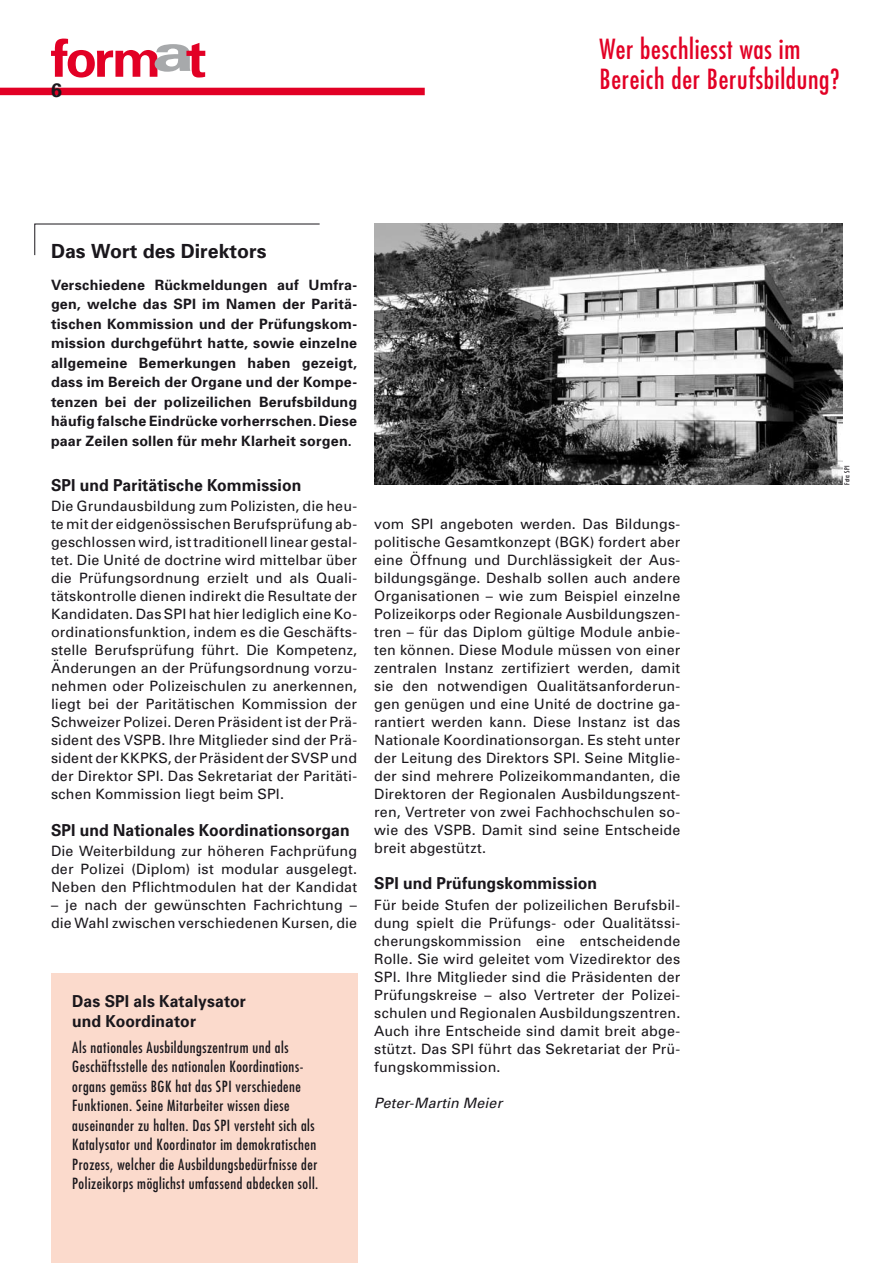
<style>
.page{position:relative;width:893px;height:1263px;background:#fff}
.page>*{position:absolute;margin:0;border:0;box-sizing:border-box;transform-origin:0 0}
.t1{font:condensed 27px/30px "Futura";letter-spacing:.025em;color:#e20025}
.t2{font:700 19.5px "Univers";color:#1a171c}
.t3{font:700 16.5px/19.5px "Univers";letter-spacing:.005em;color:#1a171c;scale:.95 1}
.t4{font:condensed 15px/19.5px "Futura";letter-spacing:.035em;color:#1a171c}
.t5{font:14.25px/18px "Univers";letter-spacing:.01em;color:#1a171c;text-align:justify}
.t6{font:700 14.25px/19.5px "Univers";letter-spacing:.015em;color:#1a171c;text-align:justify}
.t7{font:italic 14.25px "Univers";letter-spacing:.01em;color:#1a171c}
.t8{font:condensed 6.75px "Futura";letter-spacing:.015em;color:#1a171c}
</style>
<div class="page">
<div style="left:0;top:88px;width:425px;height:7px;background:#e20025"></div>
<svg style="left:51px;top:39px;width:154px;height:39px"></svg>
<div style="left:51px;top:974px;width:306px;height:289px;background:#fbdacc"></div>
<svg style="left:34px;top:223px;width:286px;height:33px"></svg>
<img style="left:374px;top:223px;width:468px;height:262px">
<h2 class="t2" style="left:51px;top:77px;width:12px">6</h2>
<h1 class="t1" style="left:600px;top:34px;width:241px">Wer beschliesst was im<br>Bereich der Berufsbildung?</h1>
<h2 class="t2" style="left:51px;top:238px;width:217px">Das Wort des Direktors</h2>
<p class="t6" style="left:51px;top:275px;width:308px">Verschiedene Rückmeldungen auf Umfra&shy;gen, welche das SPI im Namen der Paritä&shy;tischen Kommission und der Prüfungskom&shy;mission durchgeführt hatte, sowie einzelne allgemeine Bemerkungen haben gezeigt, dass im Bereich der Organe und der Kompe&shy;tenzen bei der polizeilichen Berufsbildung häufig falsche Eindrücke vorherrschen. Diese paar Zeilen sollen für mehr Klarheit sorgen.</p>
<p class="t3" style="left:51px;top:475px;width:265px">SPI und Paritätische Kommission</p>
<p class="t5" style="left:51px;top:497px;width:308px">Die Grundausbildung zum Polizisten, die heu&shy;te mit der eidgenössischen Berufsprüfung ab&shy;geschlossen wird, ist traditionell linear gestal&shy;tet. Die Unité de doctrine wird mittelbar über die Prüfungsordnung erzielt und als Quali&shy;tätskontrolle dienen indirekt die Resultate der Kandidaten. Das SPI hat hier lediglich eine Ko&shy;ordinationsfunktion, indem es die Geschäfts&shy;stelle Berufsprüfung führt. Die Kompetenz, Änderungen an der Prüfungsordnung vorzu&shy;nehmen oder Polizeischulen zu anerkennen, liegt bei der Paritätischen Kommission der Schweizer Polizei. Deren Präsident ist der Prä&shy;sident des VSPB. Ihre Mitglieder sind der Prä&shy;sident der KKPKS, der Präsident der SVSP und der Direktor SPI. Das Sekretariat der Paritäti&shy;schen Kommission liegt beim SPI.</p>
<p class="t3" style="left:51px;top:819px;width:316px">SPI und Nationales Koordinationsorgan</p>
<p class="t5" style="left:51px;top:841px;width:308px">Die Weiterbildung zur höheren Fachprüfung der Polizei (Diplom) ist modular ausgelegt.<br>Neben den Pflichtmodulen hat der Kandidat</p>
<p class="t5" style="left:51px;top:895px;width:308px">– je nach der gewünschten Fachrichtung – die Wahl zwischen verschiedenen Kursen, die</p>
<p class="t3" style="left:72px;top:991px;width:184px">Das SPI als Katalysator und Koordinator</p>
<p class="t4" style="left:72px;top:1037px;width:248px">Als nationales Ausbildungszentrum und als Geschäftsstelle des nationalen Koordinations&shy;organs gemäss BGK hat das SPI verschiedene Funktionen. Seine Mitarbeiter wissen diese auseinander zu halten. Das SPI versteht sich als Katalysator und Koordinator im demokratischen Prozess, welcher die Ausbildungsbedürfnisse der Polizeikorps möglichst umfassend abdecken soll.</p>
<p class="t5" style="left:374px;top:514px;width:308px">vom SPI angeboten werden. Das Bildungs&shy;politische Gesamtkonzept (BGK) fordert aber eine Öffnung und Durchlässigkeit der Aus&shy;bildungsgänge. Deshalb sollen auch andere Organisationen – wie zum Beispiel einzelne Polizeikorps oder Regionale Ausbildungszen&shy;tren – für das Diplom gültige Module anbie&shy;ten können. Diese Module müssen von einer zentralen Instanz zertifiziert werden, damit sie den notwendigen Qualitätsanforderun&shy;gen genügen und eine Unité de doctrine ga&shy;rantiert werden kann. Diese Instanz ist das Nationale Koordinationsorgan. Es steht unter der Leitung des Direktors SPI. Seine Mitglie&shy;der sind mehrere Polizeikommandanten, die Direktoren der Regionalen Ausbildungszent&shy;ren, Vertreter von zwei Fachhochschulen so&shy;wie des VSPB. Damit sind seine Entscheide breit abgestützt.</p>
<p class="t3" style="left:374px;top:873px;width:236px">SPI und Prüfungskommission</p>
<p class="t5" style="left:374px;top:895px;width:308px">Für beide Stufen der polizeilichen Berufsbil&shy;dung spielt die Prüfungs- oder Qualitätssi&shy;cherungskommission eine entscheidende Rolle. Sie wird geleitet vom Vizedirektor des SPI. Ihre Mitglieder sind die Präsidenten der Prüfungskreise – also Vertreter der Polizei&shy;schulen und Regionalen Ausbildungszentren.<br>Auch ihre Entscheide sind damit breit abge&shy;stützt. Das SPI führt das Sekretariat der Prü&shy;fungskommission.</p>
<p class="t7" style="left:374px;top:1094px;width:130px">Peter-Martin Meier</p>
<p class="t8" style="left:843px;top:485px;width:20px;rotate:-90deg">Foto: SPI</p>
</div>
